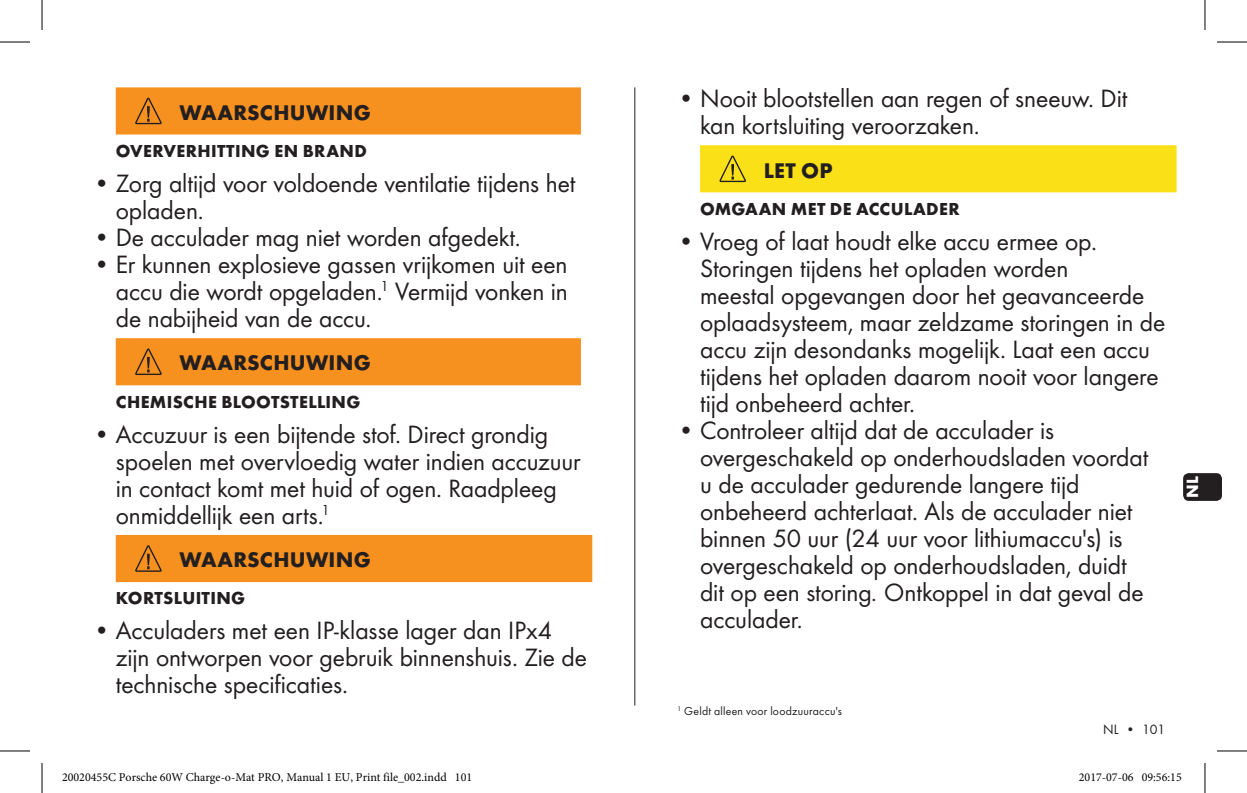
<style>
.page{position:relative;width:1247px;height:793px;background:#fff}
.page>*{position:absolute;margin:0;border:0;box-sizing:border-box;transform-origin:0 0}
.t1{font:26px/27px "Futura Boo";color:#231f20}
.t2{font:700 22px "Futura";letter-spacing:.01em;color:#231f20}
.t3{font:700 18px "Futura";letter-spacing:.015em;color:#231f20}
.t4{font:700 17px "Futura";color:#fff}
.t5{font:14px "Futura Boo";color:#231f20}
.t6{font:12px "Minion Pro";color:#000}
.t7{font:12px "Futura Boo";letter-spacing:.025em;color:#231f20}
.s1{font-family:"Futura Boo Obl"}
</style>
<div class="page">
<hr style="left:634px;top:87px;width:1px;height:618px;background:#231f20">
<div style="left:1182px;top:473px;width:39px;height:28px;background:#231f20;border-radius:6px"></div>
<div style="left:116px;top:87px;width:465px;height:47px;background:#f69120"></div>
<div style="left:116px;top:338px;width:465px;height:47px;background:#f69120"></div>
<div style="left:116px;top:535px;width:476px;height:47px;background:#f69120"></div>
<div style="left:700px;top:145px;width:476px;height:47px;background:#fae017"></div>
<hr style="left:0;top:42px;width:30px;height:1px;background:#000">
<hr style="left:1216px;top:42px;width:30px;height:1px;background:#000">
<hr style="left:0;top:750px;width:30px;height:1px;background:#000">
<hr style="left:1216px;top:750px;width:30px;height:1px;background:#000">
<hr style="left:42px;top:0;width:1px;height:30px;background:#000">
<hr style="left:42px;top:763px;width:1px;height:30px;background:#000">
<hr style="left:1204px;top:0;width:1px;height:30px;background:#000">
<hr style="left:1204px;top:763px;width:1px;height:30px;background:#000">
<div style="left:1141px;top:773px;width:6px;height:8px;border:1px solid #fff;border-radius:50%"></div>
<svg style="left:1142px;top:773px;width:5px;height:8px"></svg>
<p class="t2" style="left:179px;top:99px;width:193px">WAARSCHUWING</p>
<p class="t3" style="left:116px;top:140px;width:252px">OVERVERHITTING EN BRAND</p>
<p class="t1" style="left:116px;top:169px;width:461px;text-indent:-23px">• Zorg altijd voor voldoende ventilatie tijdens het opladen.</p>
<p class="t1" style="left:93px;top:223px;width:429px">• De acculader mag niet worden afgedekt.</p>
<p class="t1" style="left:116px;top:250px;width:453px;text-align:justify;text-indent:-23px">• Er kunnen explosieve gassen vrijkomen uit een accu die wordt opgeladen.<sup>1</sup> Vermijd vonken in de nabijheid van de accu.</p>
<p class="t2" style="left:179px;top:349px;width:193px">WAARSCHUWING</p>
<p class="t3" style="left:116px;top:390px;width:246px">CHEMISCHE BLOOTSTELLING</p>
<p class="t1" style="left:116px;top:420px;width:466px;text-indent:-23px">• Accuzuur is een bijtende stof. Direct grondig spoelen met overvloedig water indien accuzuur in contact komt met huid of ogen. Raadpleeg onmiddellijk een arts.<sup>1</sup></p>
<p class="t2" style="left:179px;top:546px;width:193px">WAARSCHUWING</p>
<p class="t3" style="left:116px;top:587px;width:131px">KORTSLUITING</p>
<p class="t1" style="left:116px;top:617px;width:472px;text-indent:-23px">• Acculaders met een IP-klasse lager dan IPx4 zijn ontworpen voor gebruik binnenshuis. Zie de technische specificaties.</p>
<p class="t1" style="left:700px;top:85px;width:429px;text-indent:-23px">• Nooit blootstellen aan regen of sneeuw. Dit kan kortsluiting veroorzaken.</p>
<p class="t2" style="left:763px;top:156px;width:70px">LET OP</p>
<p class="t3" style="left:700px;top:197px;width:261px">OMGAAN MET DE ACCULADER</p>
<p class="t1" style="left:700px;top:227px;width:466px;text-indent:-23px">• Vroeg of laat houdt elke accu ermee op.<br>Storingen tijdens het opladen worden<br>meestal opgevangen door het geavanceerde oplaadsysteem, maar zeldzame storingen in de accu zijn desondanks mogelijk. Laat een accu tijdens het opladen daarom nooit voor langere tijd onbeheerd achter.</p>
<p class="t1" style="left:700px;top:416px;width:450px;text-indent:-23px">• Controleer altijd dat de acculader is overgeschakeld op onderhoudsladen voordat u de acculader gedurende langere tijd onbeheerd achterlaat. Als de acculader niet binnen 50 uur (24 uur voor lithiumaccu's) is overgeschakeld op onderhoudsladen, duidt dit op een storing<span class="s1">.</span> Ontkoppel in dat geval de acculader.</p>
<p class="t4" style="left:1181px;top:498px;width:24px;rotate:-90deg">NL</p>
<p class="t7" style="left:677px;top:703px;width:166px"><sup>1</sup> Geldt alleen voor loodzuuraccu's</p>
<p class="t5" style="left:1103px;top:721px;width:63px">NL • 101</p>
<p class="t6" style="left:62px;top:769px;width:411px">20020455C Porsche 60W Charge-o-Mat PRO, Manual 1 EU, Print file_002.indd 101</p>
<p class="t6" style="left:1078px;top:769px;width:104px">2017-07-06 09:56:15</p>
</div>
